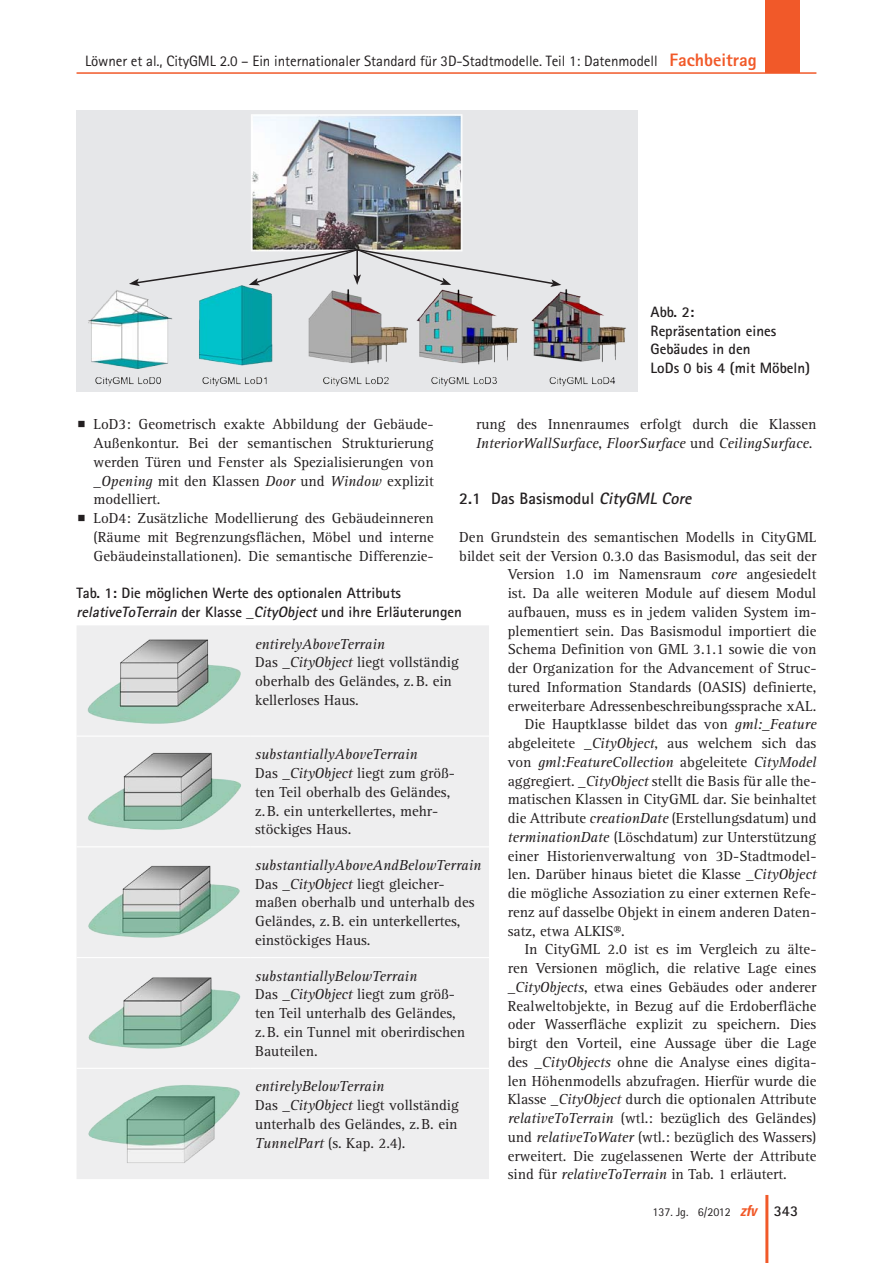
<style>
.page{position:relative;width:893px;height:1263px;background:#fff}
.page>*{position:absolute;margin:0;border:0;box-sizing:border-box;transform-origin:0 0}
._12_titel_2{font:700 16.5px "Rotis Sans Serif";color:#231f20}
._01_normal{font:15px/18.8px "Rotis Serif";color:#231f20;text-align:justify}
._06_tabelle{font:15px/18.8px "Rotis Serif";color:#231f20}
._01_normal_oEZ_AA{font:15px/18.8px "Rotis Serif";color:#231f20;text-align:right}
._02_normal_bp{font:15px/18.8px "Rotis Serif";color:#231f20;text-align:justify}
._05_abb{font:700 15px/18.8px "Rotis Sans Serif";color:#231f20}
._06_tabelle-2{font:italic 15px "Rotis Serif";color:#231f20}
.t1{font:15px "Rotis Sans Serif";letter-spacing:-.005em;color:#231f20}
.t2{font:12px "Rotis Sans Serif";color:#231f20}
.s1{font-weight:800;font-size:18px;color:#f15929}
.s2{font-style:italic}
.s3{font-family:"Univers";font-weight:700;font-style:italic;font-stretch:condensed;font-size:15px;color:#f15929}
.s4{font-weight:700;font-size:15px}
</style>
<div class="page">
<div style="left:765px;top:0;width:34px;height:72px;background:#f15929"></div>
<hr style="left:77px;top:72px;width:739px;height:2px;background:#f15929">
<hr style="left:765px;top:1195px;width:3px;height:68px;background:#f15929">
<div style="left:77px;top:625px;width:412px;height:554px;background:#eeeeef"></div>
<hr style="left:77px;top:735px;width:174px;height:2px;background:#fff">
<hr style="left:251px;top:735px;width:238px;height:2px;background:#fff">
<hr style="left:77px;top:846px;width:174px;height:1px;background:#fff">
<hr style="left:251px;top:846px;width:238px;height:1px;background:#fff">
<hr style="left:77px;top:957px;width:174px;height:1px;background:#fff">
<hr style="left:251px;top:957px;width:238px;height:1px;background:#fff">
<hr style="left:77px;top:1068px;width:174px;height:1px;background:#fff">
<hr style="left:251px;top:1068px;width:238px;height:1px;background:#fff">
<img style="left:84px;top:636px;width:159px;height:89px">
<img style="left:84px;top:747px;width:159px;height:89px">
<img style="left:84px;top:857px;width:159px;height:90px">
<img style="left:84px;top:968px;width:159px;height:89px">
<img style="left:84px;top:1079px;width:159px;height:89px">
<img style="left:81px;top:111px;width:552px;height:281px">
<svg style="left:129px;top:248px;width:432px;height:39px;background:#d6d6d8"></svg>
<p class="t1" style="left:85px;top:52px;width:673px">Löwner et al., CityGML 2.0 – Ein internationaler Standard für 3D-Stadtmodelle. Teil 1: Datenmodell <span class="s1">Fachbeitrag</span></p>
<p class="_05_abb" style="left:651px;top:302px;width:45px">Abb. 2:</p>
<p class="_05_abb" style="left:651px;top:321px;width:161px">Repräsentation eines<br>Gebäudes in den<br>LoDs 0 bis 4 (mit Möbeln)</p>
<p class="_02_normal_bp" style="left:94px;top:415px;width:342px">LoD3: Geometrisch exakte Abbildung der Gebäude-Außenkontur. Bei der semantischen Strukturierung werden Türen und Fenster als Spezialisierungen von <span class="s2">_Opening</span> mit den Klassen <span class="s2">Door</span> und <span class="s2">Window</span> explizit modelliert.</p>
<p class="_02_normal_bp" style="left:94px;top:509px;width:342px">LoD4: Zusätzliche Modellierung des Gebäudeinneren (Räume mit Begrenzungsflächen, Möbel und interne Gebäudeinstallationen). Die semantische Differenzie-</p>
<p class="_02_normal_bp" style="left:476px;top:415px;width:342px">rung des Innenraumes erfolgt durch die Klassen<br><span class="s2">InteriorWallSurface</span>, <span class="s2">FloorSurface</span> und <span class="s2">CeilingSurface</span>.</p>
<p class="_12_titel_2" style="left:459px;top:488px;width:237px">2.1 Das Basismodul <span class="s2">CityGML Core</span></p>
<p class="_01_normal_oEZ_AA" style="left:459px;top:528px;width:359px">Den Grundstein des semantischen Modells in CityGML bildet seit der Version 0.3.0 das Basismodul, das seit der Version 1.0 im Namensraum <span class="s2">core</span> angesiedelt<br>ist. Da alle weiteren Module auf diesem Modul aufbauen, muss es in jedem validen System im‑ plementiert sein. Das Basismodul importiert die Schema Definition von GML 3.1.1 sowie die von<br>der Organization for the Advancement of Struc‑<br>tured Information Standards (OASIS) definierte, erweiterbare Adressenbeschreibungssprache xAL.</p>
<p class="_01_normal" style="left:508px;top:715px;width:310px;text-indent:17px">Die Hauptklasse bildet das von <span class="s2">gml:_Feature </span>abgeleitete <span class="s2">_CityObject</span>, aus welchem sich das von <span class="s2">gml:FeatureCollection</span> abgeleitete <span class="s2">CityModel </span>aggregiert. <span class="s2">_CityObject</span> stellt die Basis für alle the‑ matischen Klassen in CityGML dar. Sie beinhaltet die Attribute <span class="s2">creationDate</span> (Erstellungsdatum) und <span class="s2">terminationDate</span> (Löschdatum) zur Unterstützung einer Historienverwaltung von 3D‑Stadtmodel‑ len. Darüber hinaus bietet die Klasse <span class="s2">_CityObject </span>die mögliche Assoziation zu einer externen Refe‑ renz auf dasselbe Objekt in einem anderen Daten‑ satz, etwa ALKIS®.</p>
<p class="_01_normal" style="left:508px;top:940px;width:310px;text-indent:17px">In CityGML 2.0 ist es im Vergleich zu älte‑ ren Versionen möglich, die relative Lage eines <span class="s2">_CityObjects</span>, etwa eines Gebäudes oder anderer Realweltobjekte, in Bezug auf die Erdoberfläche oder Wasserfläche explizit zu speichern. Dies birgt den Vorteil, eine Aussage über die Lage des <span class="s2">_CityObjects</span> ohne die Analyse eines digita‑ len Höhenmodells abzufragen. Hierfür wurde die Klasse <span class="s2">_CityObject</span> durch die optionalen Attribute <span class="s2">relativeToTerrain</span> (wtl.: bezüglich des Geländes) und <span class="s2">relativeToWater</span> (wtl.: bezüglich des Wassers) erweitert. Die zugelassenen Werte der Attribute sind für <span class="s2">relativeToTerrain</span> in Tab. 1 erläutert.</p>
<p class="_05_abb" style="left:77px;top:583px;width:387px">Tab. 1: Die möglichen Werte des optionalen Attributs <span class="s2">relativeToTerrain</span> der Klasse <span class="s2">_CityObject</span> und ihre Erläuterungen</p>
<p class="_06_tabelle-2" style="left:255px;top:635px;width:131px">entirelyAboveTerrain</p>
<p class="_06_tabelle" style="left:255px;top:653px;width:205px">Das <span class="s2">_CityObject</span> liegt vollständig oberhalb des Geländes, z.B. ein kellerloses Haus.</p>
<p class="_06_tabelle-2" style="left:255px;top:746px;width:164px">substantiallyAboveTerrain</p>
<p class="_06_tabelle" style="left:255px;top:764px;width:200px">Das <span class="s2">_CityObject</span> liegt zum größ&shy;ten Teil oberhalb des Geländes, z.B. ein unterkellertes, mehr&shy;stöckiges Haus.</p>
<p class="_06_tabelle-2" style="left:255px;top:857px;width:228px">substantiallyAboveAndBelowTerrain</p>
<p class="_06_tabelle" style="left:255px;top:875px;width:221px">Das <span class="s2">_CityObject</span> liegt gleicher&shy;maßen oberhalb und unterhalb des<br>Geländes, z.B. ein unterkellertes, einstöckiges Haus.</p>
<p class="_06_tabelle-2" style="left:255px;top:967px;width:163px">substantiallyBelowTerrain</p>
<p class="_06_tabelle" style="left:255px;top:985px;width:212px">Das <span class="s2">_CityObject</span> liegt zum größ&shy;ten Teil unterhalb des Geländes, z.B. ein Tunnel mit oberirdischen<br>Bauteilen.</p>
<p class="_06_tabelle-2" style="left:255px;top:1078px;width:131px">entirelyBelowTerrain</p>
<p class="_06_tabelle" style="left:255px;top:1096px;width:205px;text-align:justify">Das <span class="s2">_CityObject</span> liegt vollständig unterhalb des Geländes, z.B. ein <span class="s2">TunnelPart</span> (s. Kap. 2.4).</p>
<p class="t2" style="left:652px;top:1205px;width:147px">137. Jg. 6/2012 <span class="s3">zfv</span> <span class="s4">343</span></p>
</div>
